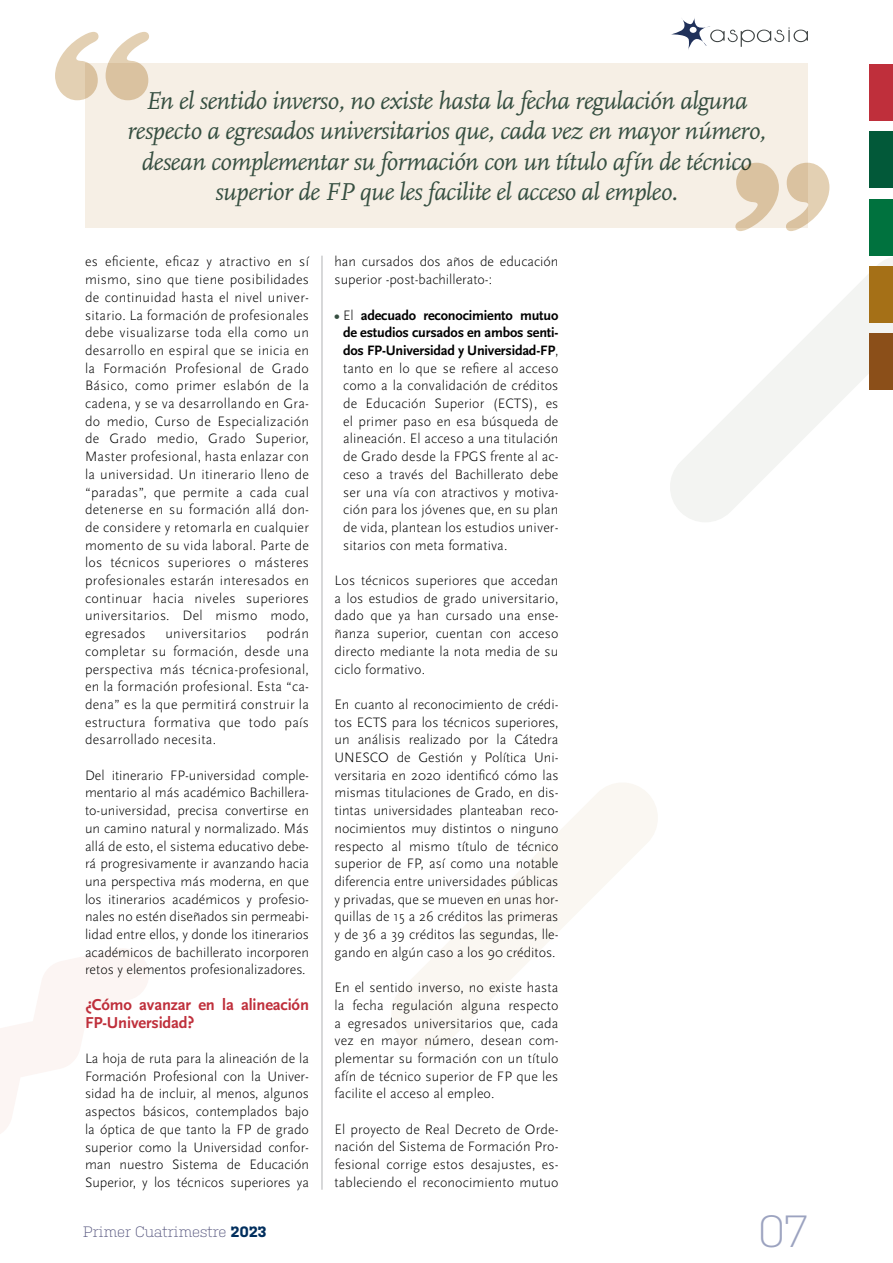
<style>
.page{position:relative;width:893px;height:1263px;background:#fff}
.page>*{position:absolute;margin:0;border:0;box-sizing:border-box;transform-origin:0 0}
.t1{font:300 45px "Kulturista";color:#9ca3c0}
.t2{font:italic 25.5px/30.6px "Scala Pro";letter-spacing:-.02em;color:#354e40;text-align:center}
.t3{font:700 16.5px/17.7px "Scala Sans Pro";letter-spacing:-.01em;color:#bf2f3b}
.t4{font:300 15px "Kulturista";letter-spacing:-.02em;color:#57577f}
.t5{font:300 14.25px/17.7px "Scala Sans Pro";letter-spacing:.01em;color:#000;text-align:justify}
.s1{font-weight:700;color:#012e5d}
.s2{font-weight:700;color:#354e40}
.s3{font-weight:700}
</style>
<div class="page">
<svg style="left:670px;top:252px;width:223px;height:270px"></svg>
<svg style="left:392px;top:783px;width:266px;height:266px"></svg>
<svg style="left:0;top:949px;width:149px;height:185px"></svg>
<svg style="left:671px;top:18px;width:137px;height:32px"></svg>
<div style="left:85px;top:63px;width:723px;height:164px;background:#f6efe5"></div>
<svg style="left:106px;top:32px;width:43px;height:68px"></svg>
<svg style="left:55px;top:32px;width:44px;height:68px"></svg>
<svg style="left:735px;top:163px;width:44px;height:68px"></svg>
<svg style="left:786px;top:163px;width:43px;height:68px"></svg>
<div style="left:870px;top:64px;width:23px;height:57px;background:#bf2f3b"></div>
<div style="left:870px;top:132px;width:23px;height:56px;background:#025939"></div>
<div style="left:870px;top:199px;width:23px;height:57px;background:#00723e"></div>
<div style="left:870px;top:266px;width:23px;height:57px;background:#a57017"></div>
<div style="left:870px;top:333px;width:23px;height:57px;background:#8b4f19"></div>
<hr style="left:322px;top:256px;width:1px;height:934px;background:#b1b3b4">
<p class="t2" style="left:127px;top:85px;width:640px">En el sentido inverso, no existe hasta la fecha regulación alguna respecto a egresados universitarios que, cada vez en mayor número, desean complementar su formación con un título afín de técnico superior de FP que les facilite el acceso al empleo.</p>
<p class="t5" style="left:85px;top:253px;width:225px">es eficiente, eficaz y atractivo en sí mismo, sino que tiene posibilidades de continuidad hasta el nivel univer&shy;sitario. La formación de profesionales debe visualizarse toda ella como un desarrollo en espiral que se inicia en la Formación Profesional de Grado Básico, como primer eslabón de la cadena, y se va desarrollando en Gra&shy;do medio, Curso de Especialización de Grado medio, Grado Superior, Master profesional, hasta enlazar con la universidad. Un itinerario lleno de “paradas”, que permite a cada cual detenerse en su formación allá don&shy;de considere y retomarla en cualquier momento de su vida laboral. Parte de los técnicos superiores o másteres profesionales estarán interesados en continuar hacia niveles superiores universitarios. Del mismo modo, egresados</p>
<p class="t5" style="left:85px;top:625px;width:225px;text-indent:181px">podrán completar su formación, desde una perspectiva más técnica-profesional, en la formación profesional. Esta “ca&shy;dena” es la que permitirá construir la estructura formativa que todo país desarrollado necesita.</p>
<p class="t5" style="left:85px;top:766px;width:225px">Del itinerario FP-universidad comple&shy;mentario al más académico Bachillera&shy;to-universidad, precisa convertirse en un camino natural y normalizado. Más allá de esto, el sistema educativo debe&shy;rá progresivamente ir avanzando hacia una perspectiva más moderna, en que los itinerarios académicos y profesio&shy;nales no estén diseñados sin permeabi&shy;lidad entre ellos, y donde los itinerarios académicos de bachillerato incorporen retos y elementos profesionalizadores.</p>
<p class="t3" style="left:85px;top:996px;width:225px">¿Cómo avanzar en la alineación<br>FP-Universidad?</p>
<p class="t5" style="left:85px;top:1049px;width:225px">La hoja de ruta para la alineación de la Formación Profesional con la Univer&shy;sidad ha de incluir, al menos, algunos aspectos básicos, contemplados bajo la óptica de que tanto la FP de grado superior como la Universidad confor&shy;man nuestro Sistema de Educación Superior, y los técnicos superiores ya</p>
<p class="t5" style="left:165px;top:625px;width:83px">universitarios</p>
<p class="t4" style="left:83px;top:1221px;width:185px">Primer Cuatrimestre <span class="s1">2023</span></p>
<p class="t5" style="left:334px;top:253px;width:225px">han cursados dos años de educación superior -post-bachillerato-:</p>
<p class="t5" style="left:343px;top:306px;width:217px;text-indent:-9px"><span class="s2">•</span> El <span class="s3">adecuado reconocimiento mutuo de estudios cursados en ambos senti&shy;dos FP-Universidad y Universidad-FP</span>, tanto en lo que se refiere al acceso como a la convalidación de créditos de Educación Superior (ECTS), es el primer paso en esa búsqueda de alineación. El acceso a una titulación de Grado desde la FPGS frente al ac&shy;ceso a través del Bachillerato debe ser una vía con atractivos y motiva&shy;ción para los jóvenes que, en su plan de vida, plantean los estudios univer&shy;sitarios con meta formativa.</p>
<p class="t5" style="left:334px;top:572px;width:225px">Los técnicos superiores que accedan a los estudios de grado universitario, dado que ya han cursado una ense&shy;ñanza superior, cuentan con acceso directo mediante la nota media de su ciclo formativo.</p>
<p class="t5" style="left:334px;top:695px;width:225px">En cuanto al reconocimiento de crédi&shy;tos ECTS para los técnicos superiores, un análisis realizado por la Cátedra UNESCO de Gestión y Política Uni&shy;versitaria en 2020 identificó cómo las mismas titulaciones de Grado, en dis&shy;tintas universidades planteaban reco&shy;nocimientos muy distintos o ninguno respecto al mismo título de técnico superior de FP, así como una notable diferencia entre universidades públicas y privadas, que se mueven en unas hor&shy;quillas de 15 a 26 créditos las primeras y de 36 a 39 créditos las segundas, lle&shy;gando en algún caso a los 90 créditos.</p>
<p class="t5" style="left:334px;top:979px;width:225px">En el sentido inverso, no existe hasta la fecha regulación alguna respecto a egresados universitarios que, cada vez en mayor número, desean com&shy;plementar su formación con un título afín de técnico superior de FP que les facilite el acceso al empleo.</p>
<p class="t5" style="left:334px;top:1120px;width:225px">El proyecto de Real Decreto de Orde&shy;nación del Sistema de Formación Pro&shy;fesional corrige estos desajustes, es&shy;tableciendo el reconocimiento mutuo</p>
<h1 class="t1" style="left:758px;top:1199px;width:52px">07</h1>
</div>
